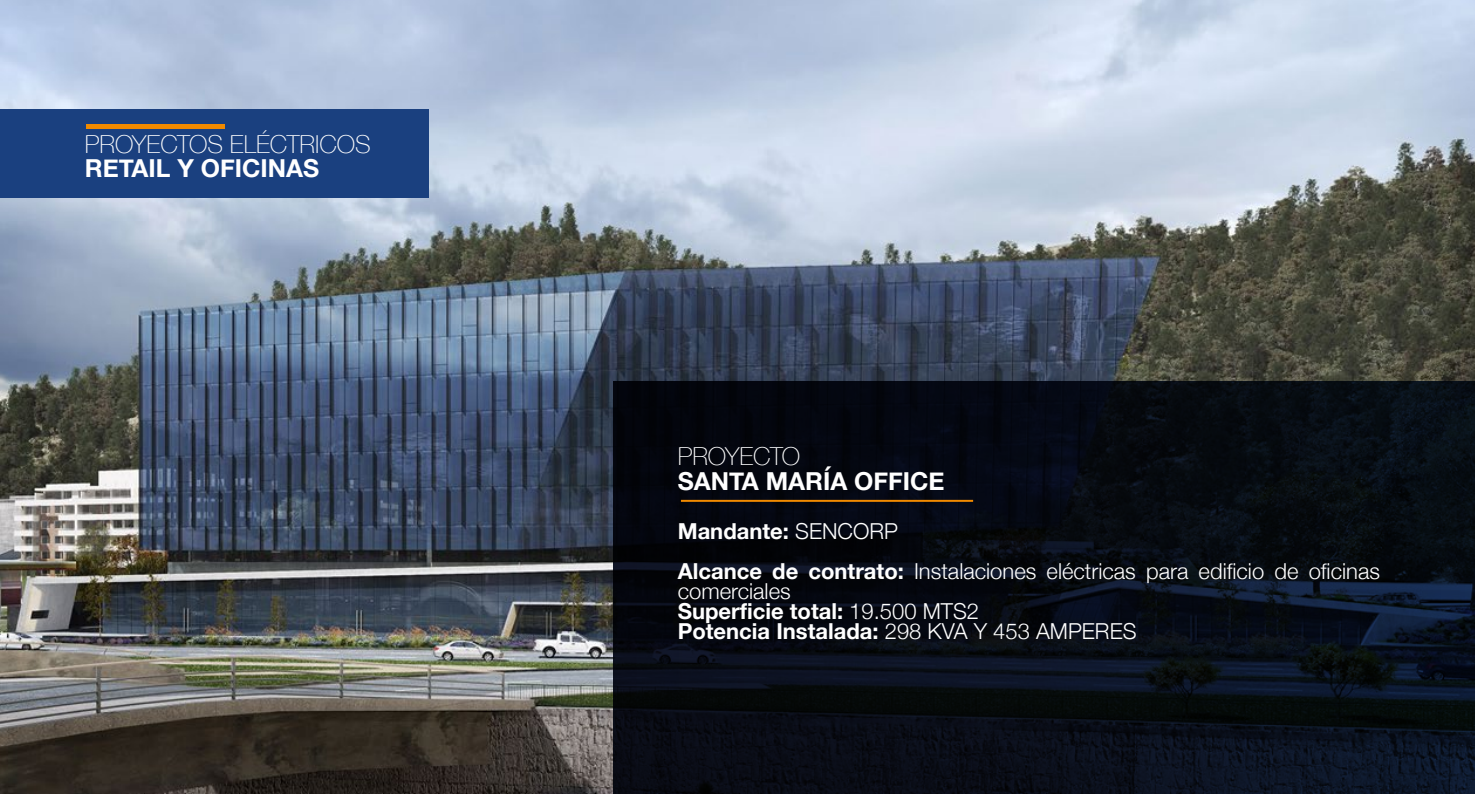
<style>
.page{position:relative;width:1475px;height:794px;background:#fff}
.page>*{position:absolute;margin:0;border:0;box-sizing:border-box;transform-origin:0 0}
.t1{font:700 24.8px "Helvetica Neue";color:#fff}
.t2{font:100 24.8px "Helvetica Neue";color:#fff}
.t3{font:300 22px/20px "Helvetica Neue";color:#fff}
.s1{font-weight:700}
</style>
<div class="page">
<img style="left:0;top:0;width:1474px;height:794px">
<div style="left:0;top:109px;width:428px;height:88px;background:#1a407f"></div>
<hr style="left:86px;top:124px;width:139px;height:4px;background:#f18a00">
<svg style="left:613px;top:382px;width:861px;height:412px;background:#070c15"></svg>
<hr style="left:680px;top:500px;width:292px;height:2px;background:#f18a00">
<p class="t2" style="left:85px;top:125px;width:287px">PROYECTOS ELÉCTRICOS</p>
<p class="t1" style="left:85px;top:149px;width:236px">RETAIL Y OFICINAS</p>
<p class="t2" style="left:677px;top:437px;width:124px">PROYECTO</p>
<p class="t1" style="left:677px;top:461px;width:268px">SANTA MARÍA OFFICE</p>
<p class="t3" style="left:677px;top:509px;width:703px;line-height:40px"><span class="s1">Mandante:</span> SENCORP<br><span class="s1">Alcance de contrato:</span> Instalaciones eléctricas para edificio de oficinas</p>
<p class="t3" style="left:677px;top:579px;width:460px">comerciales<br><span class="s1">Superficie total:</span> 19.500 MTS2<br><span class="s1">Potencia Instalada:</span> 298 KVA Y 453 AMPERES</p>
</div>
